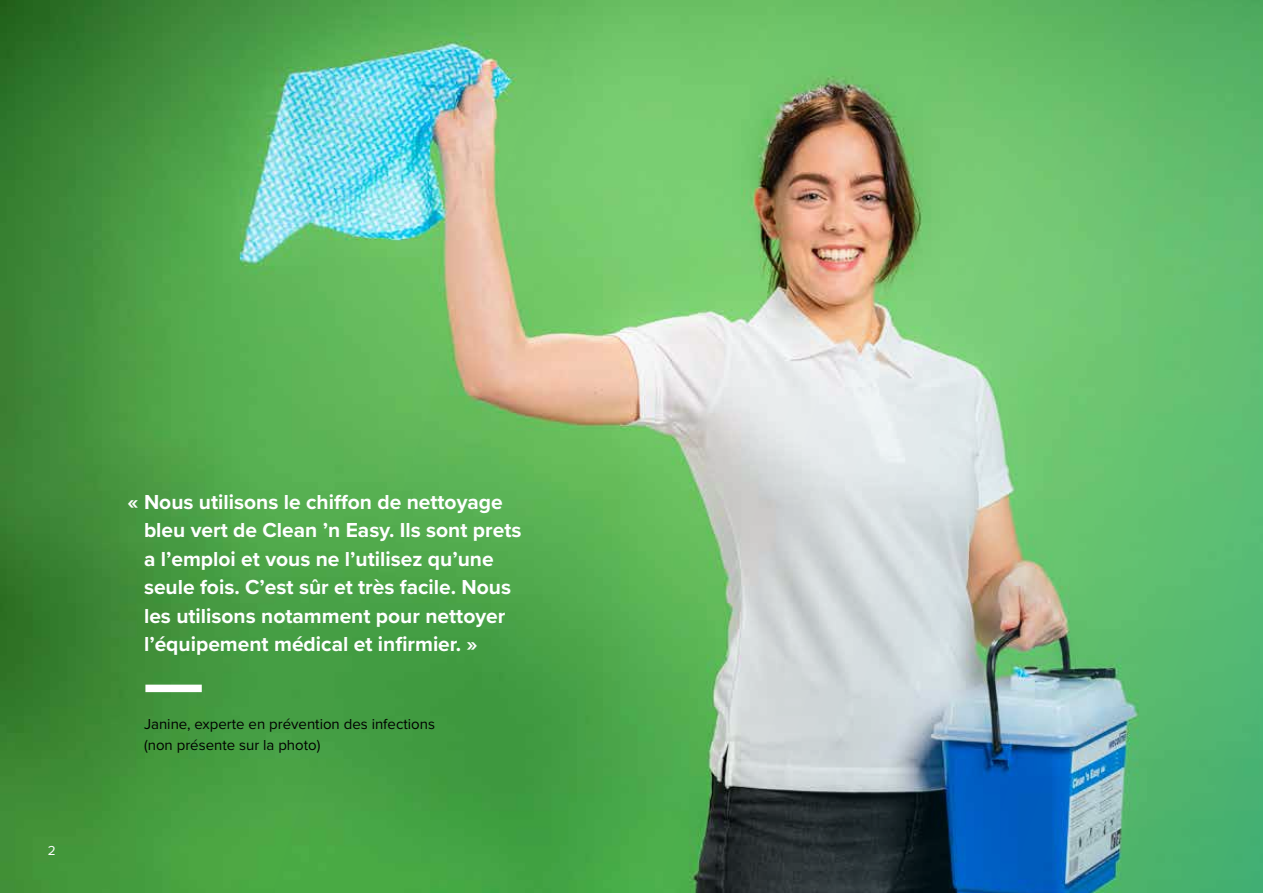
<style>
.page{position:relative;width:1263px;height:893px;background:#fff}
.page>*{position:absolute;margin:0;border:0;box-sizing:border-box;transform-origin:0 0}
.t1{font:700 21px/28.5px "Proxima Nova";color:#fff}
.t2{font:15px/21px "Proxima Nova";color:#000}
.t3{font:13.5px "Proxima Nova";color:#fff}
</style>
<div class="page">
<img style="left:0;top:0;width:1263px;height:893px">
<div style="left:145px;top:685px;width:57px;height:7px;background:#fff"></div>
<p class="t3" style="left:48px;top:841px;width:9px">2</p>
<p class="t1" style="left:144px;top:487px;width:379px;text-indent:-16px">« Nous utilisons le chiffon de nettoyage bleu vert de Clean ’n Easy. Ils sont prets a l’emploi et vous ne l’utilisez qu’une seule fois. C’est sûr et très facile. Nous les utilisons notamment pour nettoyer l’équipement médical et infirmier. »</p>
<p class="t2" style="left:144px;top:713px;width:293px">Janine, experte en prévention des infections (non présente sur la photo)</p>
</div>
